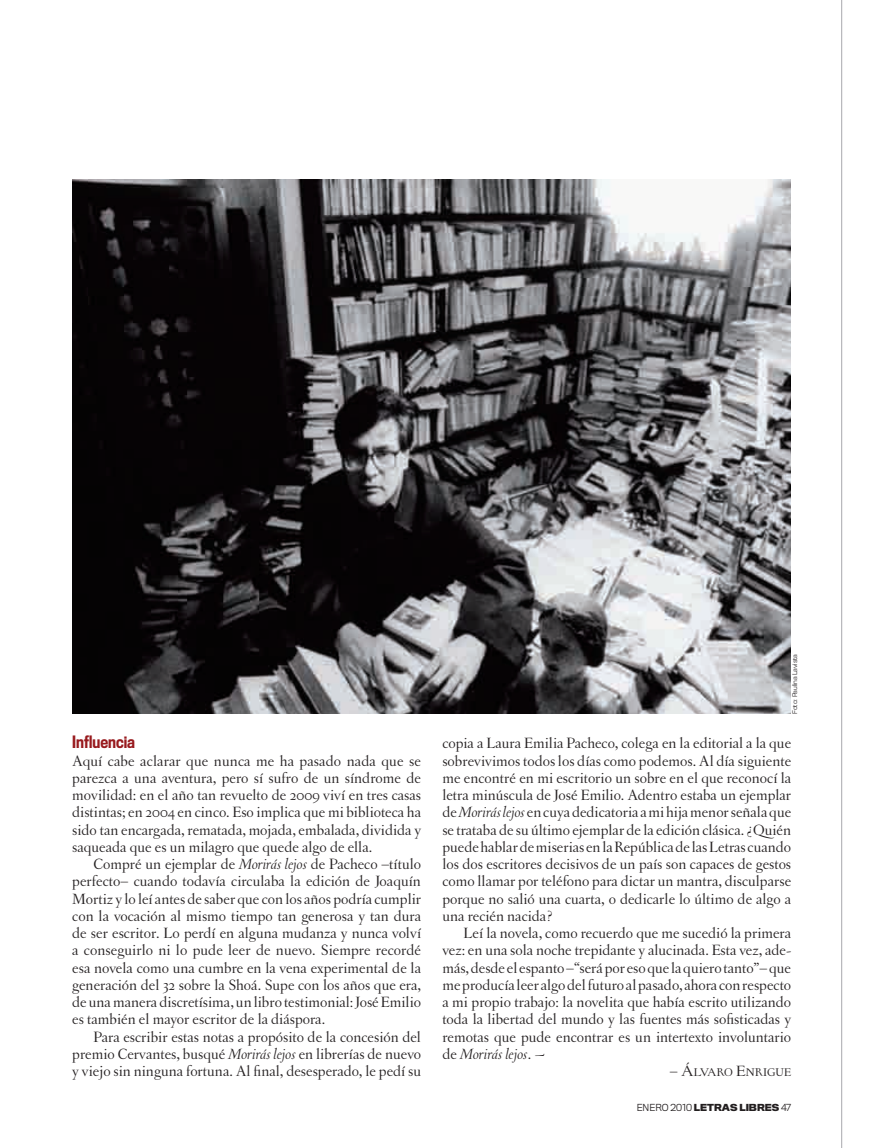
<style>
.page{position:relative;width:893px;height:1148px;background:#fff}
.page>*{position:absolute;margin:0;border:0;box-sizing:border-box;transform-origin:0 0}
.t1{font:15.75px/17.2px "Letras Oldstyle";color:#231f20;text-align:justify}
.t2{font:500 15.75px "Titling Gothic FB Cond";color:#981a1e}
.t3{font:11.85px "Letras Oldstyle Expert";color:#231f20}
.t4{font:700 9px "Titling Gothic FB Normal";color:#231f20}
.t5{font:300 6px "Titling Gothic FB Normal";letter-spacing:-.01em;color:#231f20}
.s1{font-style:italic}
.s2{font-size:15.75px}
.s3{font-weight:300}
</style>
<div class="page">
<hr style="left:841px;top:0;width:1px;height:1148px;background:#a8a9ad">
<img style="left:72px;top:179px;width:719px;height:535px">
<p class="t2" style="left:72px;top:733px;width:64px">Influencia</p>
<p class="t1" style="left:72px;top:752px;width:350px">Aquí cabe aclarar que nunca me ha pasado nada que se parezca a una aventura, pero sí sufro de un síndrome de movilidad: en el año tan revuelto de 2009 viví en tres casas distintas; en 2004 en cinco. Eso implica que mi biblioteca ha sido tan encargada, rematada, mojada, embalada, dividida y saqueada que es un milagro que quede algo de ella.</p>
<p class="t1" style="left:72px;top:855px;width:350px;text-indent:21px">Compré un ejemplar de <span class="s1">Morirás lejos</span> de Pacheco –título perfecto– cuando todavía circulaba la edición de Joaquín Mortiz y lo leí antes de saber que con los años podría cumplir con la vocación al mismo tiempo tan generosa y tan dura de ser escritor. Lo perdí en alguna mudanza y nunca volví a conseguirlo ni lo pude leer de nuevo. Siempre recordé esa novela como una cumbre en la vena experimental de la generación del 32 sobre la Shoá. Supe con los años que era, de una manera discretísima, un libro testimonial: José Emilio es también el mayor escritor de la diáspora.</p>
<p class="t1" style="left:72px;top:1028px;width:350px;text-indent:21px">Para escribir estas notas a propósito de la concesión del premio Cervantes, busqué <span class="s1">Morirás lejos</span> en librerías de nuevo y viejo sin ninguna fortuna. Al final, desesperado, le pedí su</p>
<p class="t5" style="left:791px;top:714px;width:61px;rotate:-90deg">FOTO: PAULINA LAVISTA</p>
<p class="t1" style="left:442px;top:735px;width:350px">copia a Laura Emilia Pacheco, colega en la editorial a la que sobrevivimos todos los días como podemos. Al día siguiente me encontré en mi escritorio un sobre en el que reconocí la letra minúscula de José Emilio. Adentro estaba un ejemplar de <span class="s1">Morirás lejos</span> en cuya dedicatoria a mi hija menor señala que se trataba de su último ejemplar de la edición clásica. ¿Quién puede hablar de miserias en la República de las Letras cuando los dos escritores decisivos de un país son capaces de gestos como llamar por teléfono para dictar un mantra, disculparse porque no salió una cuarta, o dedicarle lo último de algo a una recién nacida?</p>
<p class="t1" style="left:442px;top:924px;width:350px;text-indent:21px">Leí la novela, como recuerdo que me sucedió la primera vez: en una sola noche trepidante y alucinada. Esta vez, ade&shy;más, desde el espanto –“será por eso que la quiero tanto”– que me producía leer algo del futuro al pasado, ahora con respecto a mi propio trabajo: la novelita que había escrito utilizando toda la libertad del mundo y las fuentes más sofisticadas y remotas que pude encontrar es un intertexto involuntario de <span class="s1">Morirás lejos</span>. ~</p>
<p class="t3" style="left:670px;top:1066px;width:122px"><span class="s2">–</span> <span class="s2">Á</span>LVARO <span class="s2">E</span>NRIGUE</p>
<p class="t4" style="left:637px;top:1101px;width:156px"><span class="s3">ENERO 2010</span> LETRAS LIBRES <span class="s3">47</span></p>
</div>
